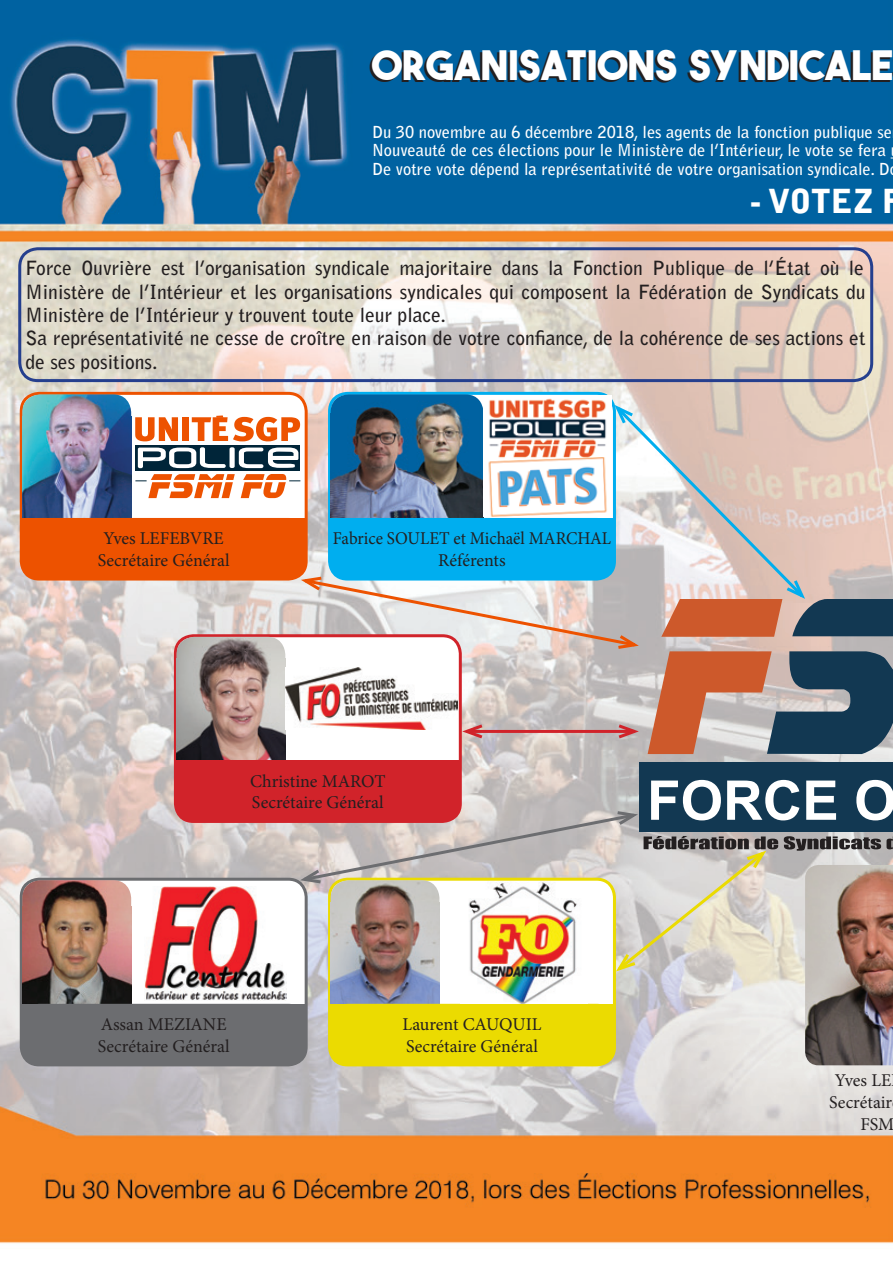
<style>
.page{position:relative;width:893px;height:1263px;background:#fff}
.page>*{position:absolute;margin:0;border:0;box-sizing:border-box;transform-origin:0 0}
.t1{font:40.5px "The Bold Font";color:#fff}
.t2{font:900 33px "Bell Gothic Std";letter-spacing:-.01em;color:#fff}
.t3{font:700 19.5px/23.4px "Bell Gothic Std";color:#231f20;text-align:justify}
.t4{font:18px "Minion Pro";color:#231f20}
.t5{font:18px "Minion Pro";color:#231f20;scale:.95 1}
.t6{font:700 16.5px "Bell Gothic Std";color:#fff}
</style>
<div class="page">
<img style="left:0;top:0;width:893px;height:1244px">
<div style="left:640px;top:762px;width:253px;height:70px;background:#123852"></div>
<img style="left:805px;top:974px;width:88px;height:91px">
<div style="left:21px;top:393px;width:285px;height:186px;background:#fff;border-radius:18px"></div>
<div style="left:20px;top:392px;width:288px;height:188px;border:3px solid #ed5200;border-radius:18px"></div>
<img style="left:22px;top:394px;width:109px;height:124px">
<div style="left:21px;top:518px;width:285px;height:61px;background:#ed5200;border-radius:18px"></div>
<img style="left:331px;top:394px;width:152px;height:8px">
<img style="left:483px;top:396px;width:129px;height:6px">
<div style="left:330px;top:879px;width:284px;height:186px;background:#fff;border-radius:18px"></div>
<img style="left:331px;top:974px;width:108px;height:30px">
<div style="left:330px;top:1004px;width:284px;height:61px;background:#ebdb01;border-radius:18px"></div>
<img style="left:474px;top:974px;width:99px;height:30px">
<div style="left:21px;top:879px;width:285px;height:186px;background:#fff;border-radius:18px"></div>
<div style="left:20px;top:878px;width:288px;height:188px;border:3px solid #6c6d70;border-radius:18px"></div>
<img style="left:22px;top:880px;width:109px;height:124px">
<div style="left:21px;top:1004px;width:285px;height:61px;background:#6c6d70;border-radius:18px"></div>
<img style="left:145px;top:886px;width:141px;height:114px">
<div style="left:18px;top:247px;width:855px;height:135px;border:3px solid #253f8e;border-radius:18px"></div>
<img style="left:176px;top:754px;width:109px;height:6px">
<div style="left:175px;top:760px;width:285px;height:61px;background:#d1232a;border-radius:18px"></div>
<img style="left:135px;top:402px;width:758px;height:352px">
<svg style="left:296px;top:780px;width:597px;height:194px"></svg>
<p class="t1" style="left:372px;top:40px;width:523px">ORGANISATIONS SYNDICALE</p>
<p class="t6" style="left:372px;top:122px;width:521px">Du 30 novembre au 6 décembre 2018, les agents de la fonction publique se</p>
<p class="t6" style="left:372px;top:140px;width:516px">Nouveauté de ces élections pour le Ministère de l’Intérieur, le vote se fera</p>
<p class="t6" style="left:372px;top:159px;width:519px">De votre vote dépend la représentativité de votre organisation syndicale. D</p>
<p class="t2" style="left:750px;top:182px;width:154px">- VOTEZ F</p>
<p class="t3" style="left:26px;top:256px;width:842px">Force Ouvrière est l’organisation syndicale majoritaire dans la Fonction Publique de l’État où le Ministère de l’Intérieur et les organisations syndicales qui composent la Fédération de Syndicats du Ministère de l’Intérieur y trouvent toute leur place.</p>
<p class="t3" style="left:26px;top:327px;width:841px">Sa représentativité ne cesse de croître en raison de votre confiance, de la cohérence de ses actions et de ses positions.</p>
<p class="t4" style="left:104px;top:526px;width:122px">Yves LEFEBVRE</p>
<p class="t4" style="left:98px;top:548px;width:133px">Secrétaire Général</p>
<p class="t5" style="left:333px;top:526px;width:294px">Fabrice SOULET et Michaël MARCHAL</p>
<p class="t4" style="left:438px;top:548px;width:69px">Référents</p>
<p class="t4" style="left:250px;top:769px;width:137px">Christine MAROT</p>
<p class="t4" style="left:252px;top:790px;width:133px">Secrétaire Général</p>
<p class="t4" style="left:101px;top:1012px;width:127px">Assan MEZIANE</p>
<p class="t4" style="left:98px;top:1034px;width:133px">Secrétaire Général</p>
<p class="t4" style="left:402px;top:1012px;width:141px">Laurent CAUQUIL</p>
<p class="t4" style="left:406px;top:1034px;width:133px">Secrétaire Général</p>
<p class="t4" style="left:835px;top:1068px;width:58px">Yves LE</p>
<p class="t4" style="left:829px;top:1090px;width:65px">Secrétair</p>
<p class="t4" style="left:860px;top:1112px;width:35px">FSM</p>
</div>
